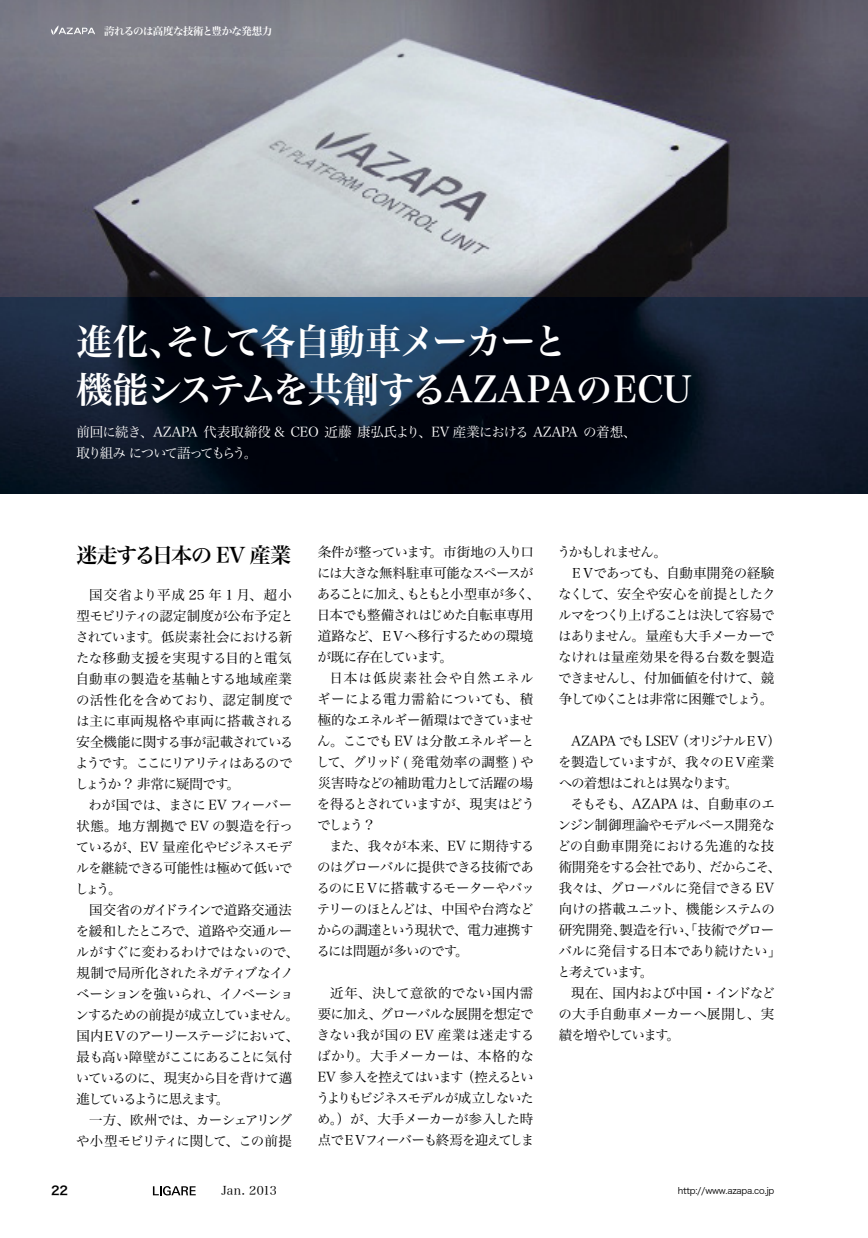
<style>
.page{position:relative;width:868px;height:1238px;background:#fff}
.page>*{position:absolute;margin:0;border:0;box-sizing:border-box;transform-origin:0 0}
.t1{font:36px/48px "Hira Min Pro N W6";letter-spacing:-.045em;color:#fff}
.t2{font:21px "Hira Min Pro W6";letter-spacing:-.065em;color:#000}
.t3{font:13.5px/21px "Hira Min Pro W3";letter-spacing:-.055em;color:#000;text-align:justify}
.t4{font:13.5px "Hira Min Pro W3";letter-spacing:-.035em;color:#000}
.t5{font:13.5px/21px "Hira Min Pro W3";letter-spacing:-.06em;color:#fff}
.t6{font:13.5px "Hira Min Pro W3";letter-spacing:-.075em;color:#000}
.t7{font:13.5px "Hira Min Pro W3";letter-spacing:-.085em;color:#000}
.t8{font:13.5px "Hira Min Pro W3";letter-spacing:.005em;color:#000}
.t9{font:13.5px "Hira Min Pro W3";letter-spacing:-.08em;color:#000}
.t10{font:13.5px "Hira Min Pro W3";letter-spacing:-.03em;color:#000}
.t11{font:13.5px "Hira Min Pro W3";letter-spacing:-.14em;color:#000}
.t12{font:13.5px "Hira Min Pro W3";letter-spacing:-.02em;color:#000}
.t13{font:13.5px "Hira Min Pro W3";letter-spacing:.02em;color:#000}
.t14{font:13.5px "Hira Min Pro W3";letter-spacing:.015em;color:#000}
.t15{font:13.5px "Hira Min Pro W3";letter-spacing:-.025em;color:#000}
.t16{font:13.5px "Hira Min Pro W3";letter-spacing:-.13em;color:#000}
.t17{font:13.5px "Hira Min Pro W3";letter-spacing:-.1em;color:#000}
.t18{font:13.5px "Hira Min Pro W3";letter-spacing:-.12em;color:#000}
.t19{font:13.5px "Hira Min Pro W3";letter-spacing:-.09em;color:#000}
.t20{font:13.5px "Hira Min Pro W3";letter-spacing:-.105em;color:#000}
.t21{font:13.5px "Hira Min Pro W3";letter-spacing:-.125em;color:#000}
.t22{font:13.5px "Hira Min Pro W3";letter-spacing:-.115em;color:#000}
.t23{font:13.5px "Hira Min Pro W3";letter-spacing:-.015em;color:#000}
.t24{font:13.5px "Hira Min Pro W3";letter-spacing:.01em;color:#000}
.t25{font:13.5px "Hira Min Pro W3";letter-spacing:-.01em;color:#000}
.t26{font:13.5px "Hira Min Pro W3";color:#000}
.t27{font:13.5px "Hira Min Pro W3";letter-spacing:.045em;color:#000}
.t28{font:13.5px "Hira Min Pro W3";letter-spacing:.09em;color:#000}
.t29{font:13.5px "Hira Min Pro W3";letter-spacing:-.11em;color:#000}
.t30{font:12px "Hira Min Pro W3";color:#000}
.t31{font:12px "Hira Kaku Pro W6";color:#000}
.t32{font:10.5px "Hira Min Pro W6";letter-spacing:-.055em;color:#fff}
.t33{font:9px "Hira Kaku Pro W3";letter-spacing:-.025em;color:#000}
</style>
<div class="page">
<svg style="left:153px;top:1186px;width:43px;height:9px"></svg>
<img style="left:0;top:0;width:867px;height:493px">
<svg style="left:51px;top:28px;width:44px;height:7px"></svg>
<svg style="left:54px;top:26px;width:5px;height:8px"></svg>
<p class="t32" style="left:104px;top:22px;width:169px">誇れるのは高度な技術と豊かな発想力</p>
<p class="t1" style="left:77px;top:315px;width:616px">進化、そして各自動車メーカーと<br>機能システムを共創するAZAPAのECU</p>
<p class="t5" style="left:77px;top:420px;width:561px">前回に続き、AZAPA 代表取締役 &amp; CEO 近藤 康弘氏より、EV 産業における AZAPA の着想、取り組み について語ってもらう。</p>
<p class="t2" style="left:77px;top:536px;width:216px">迷走する日本の EV 産業</p>
<p class="t27" style="left:89px;top:583px;width:204px">国交省より平成 25 年 1 月、超小</p>
<p class="t12" style="left:77px;top:604px;width:218px">型モビリティの認定制度が公布予定と</p>
<p class="t9" style="left:76px;top:625px;width:218px">されています。低炭素社会における新</p>
<p class="t8" style="left:76px;top:646px;width:217px">たな移動支援を実現する目的と電気</p>
<p class="t13" style="left:76px;top:667px;width:218px">自動車の製造を基軸とする地域産業</p>
<p class="t14" style="left:76px;top:688px;width:218px">の活性化を含めており、認定制度で</p>
<p class="t8" style="left:76px;top:709px;width:219px">は主に車両規格や車両に搭載される</p>
<p class="t3" style="left:77px;top:730px;width:218px">安全機能に関する事が記載されている</p>
<p class="t16" style="left:75px;top:751px;width:219px">ようです。ここにリアリティはあるので</p>
<p class="t3" style="left:75px;top:772px;width:166px">しょうか ? 非常に疑問です。</p>
<p class="t15" style="left:89px;top:793px;width:205px">わが国では、まさに EV フィーバー</p>
<p class="t8" style="left:77px;top:814px;width:218px">状態。地方割拠で EV の製造を行っ</p>
<p class="t6" style="left:76px;top:835px;width:218px">ているが、EV 量産化やビジネスモデ</p>
<p class="t3" style="left:76px;top:856px;width:218px">ルを継続できる可能性は極めて低いで</p>
<p class="t3" style="left:75px;top:877px;width:48px">しょう。</p>
<p class="t15" style="left:89px;top:898px;width:204px">国交省のガイドラインで道路交通法</p>
<p class="t4" style="left:76px;top:919px;width:218px">を緩和したところで、道路や交通ルー</p>
<p class="t10" style="left:76px;top:940px;width:224px">ルがすぐに変わるわけではないので、</p>
<p class="t3" style="left:77px;top:961px;width:219px">規制で局所化されたネガティブなイノ</p>
<p class="t3" style="left:76px;top:982px;width:219px">ベーションを強いられ、イノベーショ</p>
<p class="t17" style="left:76px;top:1003px;width:225px">ンするための前提が成立していません。</p>
<p class="t19" style="left:77px;top:1024px;width:224px">国内ＥＶのアーリーステージにおいて、</p>
<p class="t3" style="left:77px;top:1045px;width:217px">最も高い障壁がここにあることに気付</p>
<p class="t9" style="left:76px;top:1066px;width:218px">いているのに、現実から目を背けて邁</p>
<p class="t16" style="left:77px;top:1087px;width:154px">進しているように思えます。</p>
<p class="t3" style="left:89px;top:1108px;width:205px">一方、欧州では、カーシェアリング</p>
<p class="t6" style="left:76px;top:1129px;width:217px">や小型モビリティに関して、この前提</p>
<p class="t31" style="left:51px;top:1179px;width:19px">22</p>
<p class="t30" style="left:221px;top:1180px;width:57px">Jan. 2013</p>
<p class="t4" style="left:317px;top:540px;width:218px">条件が整っています。市街地の入り口</p>
<p class="t3" style="left:317px;top:560px;width:218px">には大きな無料駐車可能なスペースが</p>
<p class="t11" style="left:317px;top:582px;width:224px">あることに加え、もともと小型車が多く、</p>
<p class="t3" style="left:317px;top:603px;width:218px">日本でも整備されはじめた自転車専用</p>
<p class="t3" style="left:317px;top:624px;width:217px">道路など、ＥＶへ移行するための環境</p>
<p class="t29" style="left:317px;top:645px;width:137px">が既に存在しています。</p>
<p class="t28" style="left:329px;top:666px;width:206px">日本は低炭素社会や自然エネル</p>
<p class="t24" style="left:317px;top:687px;width:218px">ギーによる電力需給についても、積</p>
<p class="t3" style="left:317px;top:708px;width:217px">極的なエネルギー循環はできていませ</p>
<p class="t3" style="left:317px;top:729px;width:219px">ん。ここでも EV は分散エネルギーと</p>
<p class="t13" style="left:316px;top:750px;width:219px">して、グリッド ( 発電効率の調整 ) や</p>
<p class="t10" style="left:317px;top:771px;width:217px">災害時などの補助電力として活躍の場</p>
<p class="t3" style="left:317px;top:792px;width:219px">を得るとされていますが、現実はどう</p>
<p class="t3" style="left:317px;top:813px;width:58px">でしょう ?</p>
<p class="t12" style="left:329px;top:834px;width:207px">また、我々が本来、EV に期待する</p>
<p class="t3" style="left:317px;top:855px;width:218px">のはグローバルに提供できる技術であ</p>
<p class="t3" style="left:316px;top:876px;width:220px">るのにＥＶに搭載するモーターやバッ</p>
<p class="t3" style="left:317px;top:897px;width:218px">テリーのほとんどは、中国や台湾など</p>
<p class="t4" style="left:317px;top:918px;width:218px">からの調達という現状で、電力連携す</p>
<p class="t3" style="left:316px;top:939px;width:153px">るには問題が多いのです。</p>
<p class="t3" style="left:316px;top:981px;width:220px;text-indent:14px">近年、決して意欲的でない国内需要に加え、グローバルな展開を想定できない我が国の EV 産業は迷走するばかり。大手メーカーは、本格的なEV 参入を控えてはいます（控えるというよりもビジネスモデルが成立しないため。）が、大手メーカーが参入した時点でＥＶフィーバーも終焉を迎えてしま</p>
<p class="t17" style="left:557px;top:540px;width:111px">うかもしれません。</p>
<p class="t3" style="left:570px;top:561px;width:206px">ＥＶであっても、自動車開発の経験</p>
<p class="t3" style="left:558px;top:582px;width:219px">なくして、安全や安心を前提としたク</p>
<p class="t20" style="left:558px;top:603px;width:218px">ルマをつくり上げることは決して容易で</p>
<p class="t3" style="left:558px;top:624px;width:218px">はありません。量産も大手メーカーで</p>
<p class="t25" style="left:558px;top:645px;width:218px">なけれは量産効果を得る台数を製造</p>
<p class="t6" style="left:558px;top:666px;width:217px">できませんし、付加価値を付けて、競</p>
<p class="t21" style="left:558px;top:687px;width:216px">争してゆくことは非常に困難でしょう。</p>
<p class="t18" style="left:571px;top:729px;width:211px">AZAPA でも LSEV（オリジナルＥＶ）</p>
<p class="t7" style="left:558px;top:750px;width:218px">を製造していますが、我々のＥＶ産業</p>
<p class="t11" style="left:558px;top:771px;width:181px">への着想はこれとは異なります。</p>
<p class="t23" style="left:570px;top:792px;width:206px">そもそも、AZAPA は、自動車のエ</p>
<p class="t3" style="left:557px;top:813px;width:218px">ンジン制御理論やモデルベース開発な</p>
<p class="t14" style="left:557px;top:834px;width:218px">どの自動車開発における先進的な技</p>
<p class="t7" style="left:558px;top:855px;width:224px">術開発をする会社であり、だからこそ、</p>
<p class="t4" style="left:558px;top:876px;width:217px">我々は、グローバルに発信できる EV</p>
<p class="t3" style="left:558px;top:897px;width:217px">向けの搭載ユニット、機能システムの</p>
<p class="t3" style="left:558px;top:918px;width:217px">研究開発、製造を行い、「技術でグロー</p>
<p class="t4" style="left:558px;top:939px;width:224px">バルに発信する日本であり続けたい」</p>
<p class="t22" style="left:557px;top:960px;width:98px">と考えています。</p>
<p class="t7" style="left:571px;top:981px;width:205px">現在、国内および中国・インドなど</p>
<p class="t26" style="left:558px;top:1002px;width:217px">の大手自動車メーカーへ展開し、実</p>
<p class="t22" style="left:558px;top:1023px;width:123px">績を増やしています。</p>
<p class="t33" style="left:677px;top:1182px;width:98px">http://www.azapa.co.jp</p>
</div>
